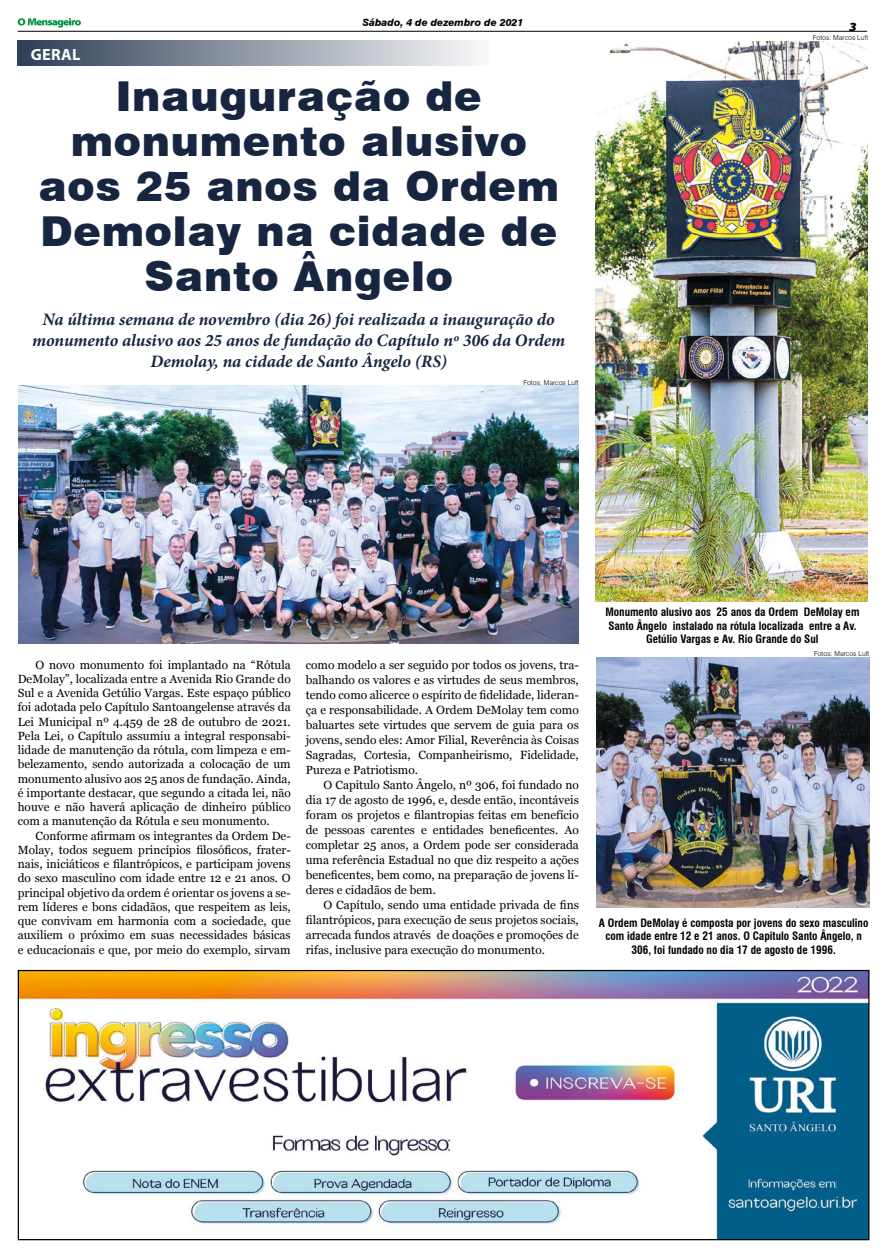
<style>
.page{position:relative;width:886px;height:1258px;background:#fff}
.page>*{position:absolute;margin:0;border:0;box-sizing:border-box;transform-origin:0 0}
.t1{font:900 41.25px/45px "Swiss 721 BT";letter-spacing:.02em;color:#172640;text-align:center}
.t2{font:italic 700 17.5px/21px "Minion Pro";letter-spacing:-.005em;color:#172640;text-align:center}
.t3{font:700 16.25px "Myriad Pro";letter-spacing:.02em;color:#fff}
.t4{font:italic 900 semi-expanded 12.5px "Myriad Pro";color:#000}
.t5{font:11.88px/14.2px "Georgia";color:#000;text-align:justify}
.t6{font:700 condensed 11.25px/13.5px "Swiss 721 BT";color:#000;text-align:center}
.t7{font:italic 800 10px "Swiss 721 BT";color:#000}
.t8{font:300 6.88px "Swiss 721 BT";color:#000}
</style>
<div class="page">
<hr style="left:18px;top:31px;width:849px;height:1px;background:#000">
<svg style="left:18px;top:18px;width:63px;height:10px"></svg>
<img style="left:20px;top:972px;width:847px;height:266px">
<div style="left:18px;top:40px;width:472px;height:26px;background:linear-gradient(to right,#2e3e55,#f9fafa)"></div>
<img style="left:18px;top:385px;width:561px;height:258px">
<img style="left:596px;top:42px;width:271px;height:559px">
<img style="left:596px;top:657px;width:273px;height:250px">
<h3 class="t3" style="left:31px;top:44px;width:51px">GERAL</h3>
<p class="t7" style="left:363px;top:17px;width:162px">Sábado, 4 de dezembro de 2021</p>
<h1 class="t1" style="left:38px;top:73px;width:522px">Inauguração de monumento alusivo aos 25 anos da Ordem<br>Demolay na cidade de<br>Santo Ângelo</h1>
<h2 class="t2" style="left:32px;top:309px;width:535px">Na última semana de novembro (dia 26) foi realizada a inauguração do monumento alusivo aos 25 anos de fundação do Capítulo nº 306 da Ordem<br>Demolay, na cidade de Santo Ângelo (RS)</h2>
<p class="t8" style="left:523px;top:379px;width:57px">Fotos: Marcos Luft</p>
<p class="t4" style="left:849px;top:18px;width:9px">3</p>
<p class="t8" style="left:813px;top:33px;width:57px">Fotos: Marcos Luft</p>
<p class="t5" style="left:18px;top:658px;width:275px;text-indent:18px">O novo monumento foi implantado na “Rótula DeMolay”, localizada entre a Avenida Rio Grande do Sul e a Avenida Getúlio Vargas. Este espaço público foi adotada pelo Capítulo Santoangelense através da Lei Municipal nº 4.459 de 28 de outubro de 2021.<br>Pela Lei, o Capítulo assumiu a integral responsabi&shy;lidade de manutenção da rótula, com limpeza e em&shy;belezamento, sendo autorizada a colocação de um monumento alusivo aos 25 anos de fundação. Ainda, é importante destacar, que segundo a citada lei, não houve e não haverá aplicação de dinheiro público com a manutenção da Rótula e seu monumento.</p>
<p class="t5" style="left:18px;top:829px;width:275px;text-indent:18px">Conforme afirmam os integrantes da Ordem De-Molay, todos seguem princípios filosóficos, frater&shy;nais, iniciáticos e filantrópicos, e participam jovens do sexo masculino com idade entre 12 e 21 anos. O principal objetivo da ordem é orientar os jovens a se&shy;rem líderes e bons cidadãos, que respeitem as leis, que convivam em harmonia com a sociedade, que auxiliem o próximo em suas necessidades básicas e educacionais e que, por meio do exemplo, sirvam</p>
<p class="t5" style="left:306px;top:657px;width:275px;line-height:15px">como modelo a ser seguido por todos os jovens, tra&shy;balhando os valores e as virtudes de seus membros, tendo como alicerce o espírito de fidelidade, lideran&shy;ça e responsabilidade. A Ordem DeMolay tem como baluartes sete virtudes que servem de guia para os jovens, sendo eles: Amor Filial, Reverência às Coisas Sagradas, Cortesia, Companheirismo, Fidelidade, Pureza e Patriotismo.</p>
<p class="t5" style="left:306px;top:777px;width:275px;line-height:15px;text-indent:18px">O Capitulo Santo Ângelo, nº 306, foi fundado no dia 17 de agosto de 1996, e, desde então, incontáveis foram os projetos e filantropias feitas em benefício de pessoas carentes e entidades beneficentes. Ao completar 25 anos, a Ordem pode ser considerada uma referência Estadual no que diz respeito a ações beneficentes, bem como, na preparação de jovens lí&shy;deres e cidadãos de bem.</p>
<p class="t5" style="left:306px;top:897px;width:275px;line-height:15px;text-indent:18px">O Capítulo, sendo uma entidade privada de fins filantrópicos, para execução de seus projetos sociais, arrecada fundos através de doações e promoções de rifas, inclusive para execução do monumento.</p>
<p class="t6" style="left:605px;top:605px;width:255px">Monumento alusivo aos 25 anos da Ordem DeMolay em<br>Santo Ângelo instalado na rótula localizada entre a Av.<br>Getúlio Vargas e Av. Rio Grande do Sul</p>
<p class="t8" style="left:814px;top:649px;width:57px">Fotos: Marcos Luft</p>
<p class="t6" style="left:599px;top:916px;width:271px">A Ordem DeMolay é composta por jovens do sexo masculino com idade entre 12 e 21 anos. O Capitulo Santo Ângelo, n<br>306, foi fundado no dia 17 de agosto de 1996.</p>
</div>
